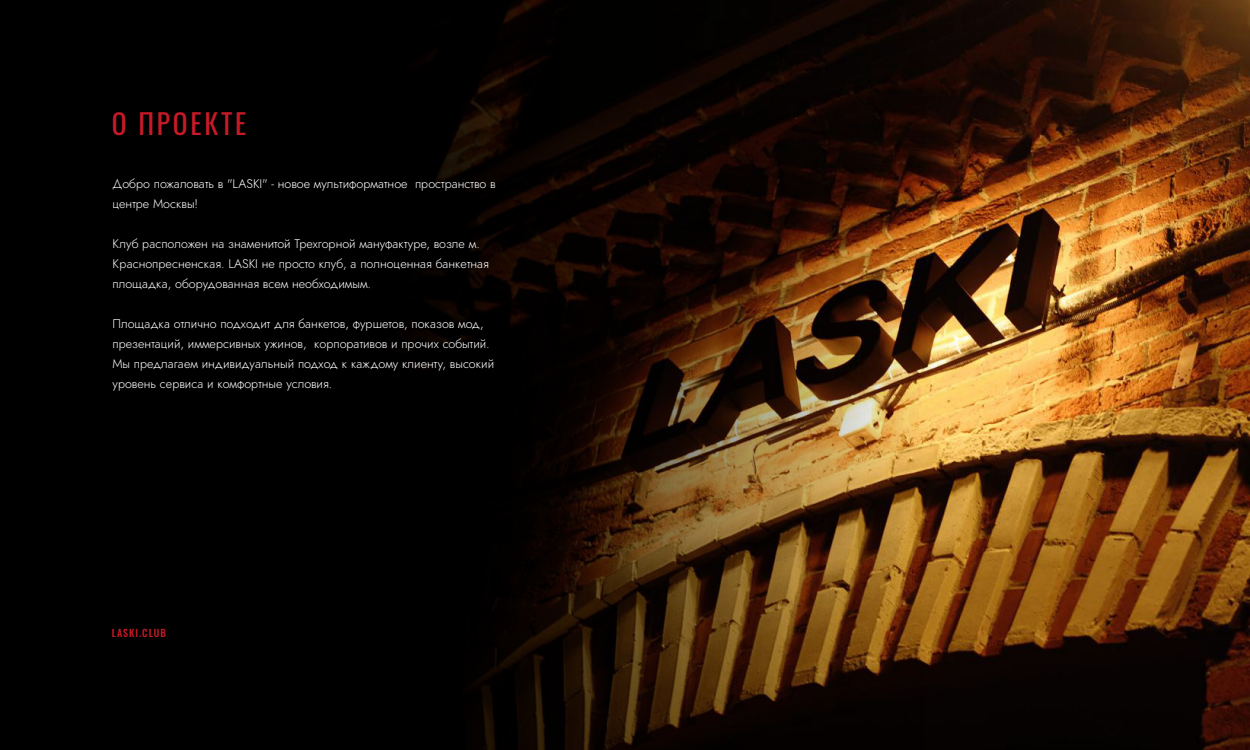
<style>
.page{position:relative;width:1250px;height:750px;background:#000}
.page>*{position:absolute;margin:0;border:0;box-sizing:border-box;transform-origin:0 0}
.t1{font:27.5px "Oswald";letter-spacing:.1em;color:#c61a27}
.t2{font:300 12.5px/20px "Jost";color:#fff}
.t3{font:500 10px "Oswald";letter-spacing:.095em;color:#c61a27}
</style>
<div class="page">
<img style="left:420px;top:0;width:830px;height:750px">
<h1 class="t1" style="left:112px;top:99px;width:136px">О ПРОЕКТЕ</h1>
<p class="t2" style="left:112px;top:174px;width:385px">Добро пожаловать в "LASKI" - новое мультиформатное пространство в центре Москвы!</p>
<p class="t2" style="left:112px;top:234px;width:378px">Клуб расположен на знаменитой Трехгорной мануфактуре, возле м.<br>Краснопресненская. LASKI не просто клуб, а полноценная банкетная площадка, оборудованная всем необходимым.</p>
<p class="t2" style="left:112px;top:314px;width:383px">Площадка отлично подходит для банкетов, фуршетов, показов мод, презентаций, иммерсивных ужинов, корпоративов и прочих событий.<br>Мы предлагаем индивидуальный подход к каждому клиенту, высокий уровень сервиса и комфортные условия.</p>
<p class="t3" style="left:112px;top:624px;width:56px">LASKI.CLUB</p>
</div>
